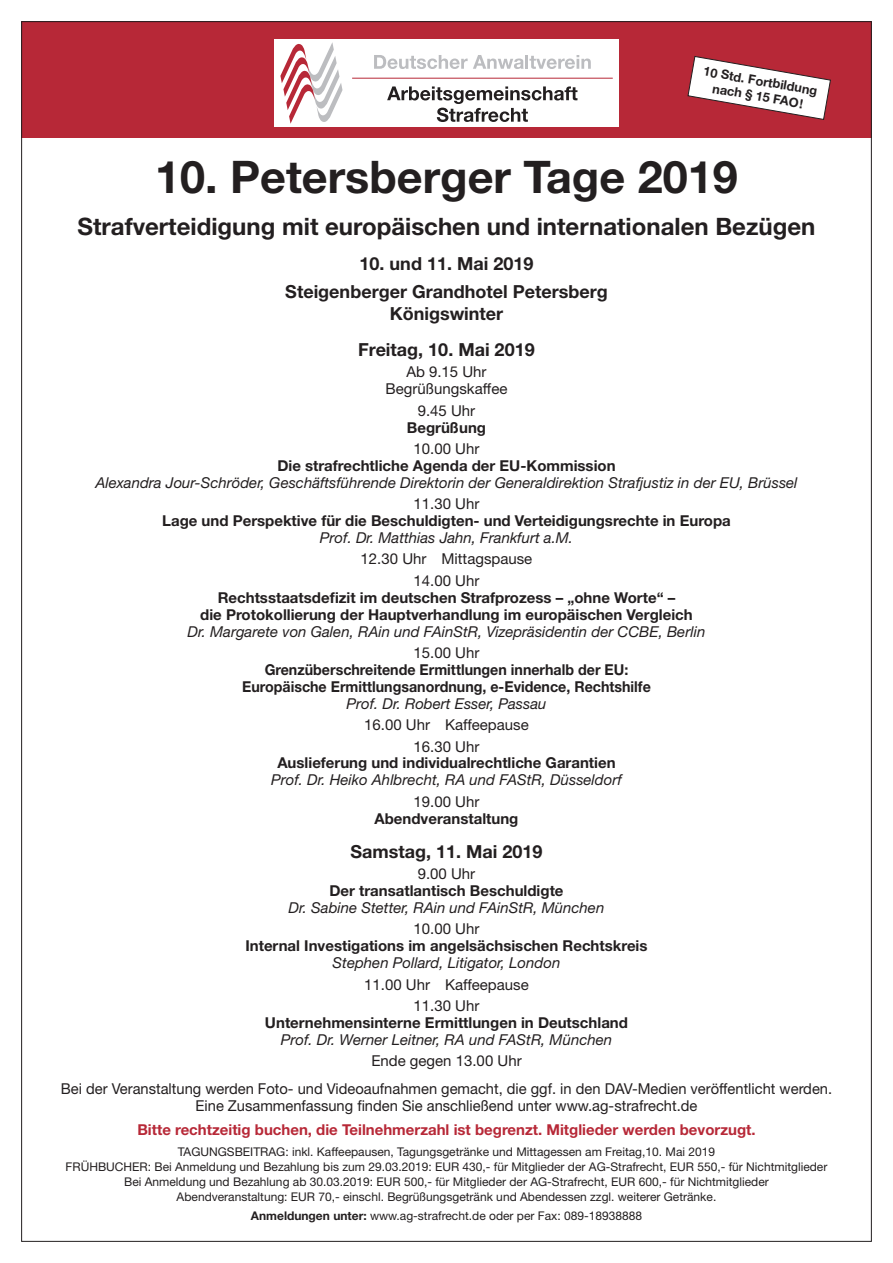
<style>
.page{position:relative;width:893px;height:1263px;background:#fff}
.page>*{position:absolute;margin:0;border:0;box-sizing:border-box;transform-origin:0 0}
.t1{font:700 45px "Helvetica Neue";color:#231f20}
.t2{font:700 24px "Helvetica Neue";color:#231f20}
.t3{font:700 18px/28.2px "Helvetica Neue";color:#231f20;text-align:center}
.t4{font:700 15px/17px "Helvetica Neue";color:#231f20;text-align:center}
.t5{font:italic 15px "Helvetica Neue";color:#231f20}
.t6{font:15px/21.3px "Helvetica Neue";color:#231f20;text-align:center}
.t7{font:700 15px/17px "Helvetica Neue";color:#231f20;text-align:center;scale:.95 1}
.t8{font:700 15px "Helvetica Neue";color:#b72837}
.t9{font:700 12.75px/15.3px "Helvetica Neue";color:#231f20;text-align:center}
.t10{font:12px/15px "Helvetica Neue";color:#231f20;text-align:center}
.s1{font-weight:700}
</style>
<div class="page">
<div style="left:21px;top:21px;width:851px;height:117px;background:#b72837"></div>
<svg style="left:687px;top:56px;width:144px;height:64px"></svg>
<div style="left:274px;top:39px;width:344px;height:87px;background:#fff"></div>
<svg style="left:387px;top:86px;width:190px;height:36px"></svg>
<hr style="left:352px;top:78px;width:261px;height:1px;background:#b72837">
<svg style="left:280px;top:42px;width:62px;height:82px"></svg>
<svg style="left:374px;top:55px;width:217px;height:14px"></svg>
<p class="t9" style="left:705px;top:63px;width:117px;rotate:10deg">10 Std. Fortbildung nach § 15 FAO!</p>
<h1 class="t1" style="left:155px;top:149px;width:584px">10. Petersberger Tage 2019</h1>
<h2 class="t2" style="left:78px;top:212px;width:739px">Strafverteidigung mit europäischen und internationalen Bezügen</h2>
<h3 class="t3" style="left:285px;top:249px;width:324px">10. und 11. Mai 2019<br>Steigenberger Grandhotel Petersberg</h3>
<h3 class="t3" style="left:358px;top:295px;width:178px;line-height:36.3px">Königswinter<br>Freitag, 10. Mai 2019</h3>
<p class="t6" style="left:385px;top:363px;width:123px;line-height:17px">Ab 9.15 Uhr<br>Begrüßungskaffee</p>
<p class="t6" style="left:418px;top:399px;width:59px">9.45 Uhr</p>
<p class="t4" style="left:407px;top:418px;width:81px">Begrüßung</p>
<p class="t6" style="left:414px;top:438px;width:67px">10.00 Uhr</p>
<p class="t4" style="left:277px;top:457px;width:340px">Die strafrechtliche Agenda der EU-Kommission</p>
<p class="t5" style="left:95px;top:473px;width:704px">Alexandra Jour-Schröder, Geschäftsführende Direktorin der Generaldirektion Strafjustiz in der EU, Brüssel</p>
<p class="t6" style="left:414px;top:493px;width:67px">11.30 Uhr</p>
<p class="t4" style="left:162px;top:512px;width:570px">Lage und Perspektive für die Beschuldigten- und Verteidigungsrechte in Europa</p>
<p class="t5" style="left:320px;top:529px;width:255px">Prof. Dr. Matthias Jahn, Frankfurt a.M.</p>
<p class="t6" style="left:361px;top:548px;width:173px">12.30 Uhr Mittagspause<br>14.00 Uhr</p>
<p class="t4" style="left:200px;top:588px;width:494px">Rechtsstaatsdefizit im deutschen Strafprozess – „ohne Worte“ –<br>die Protokollierung der Hauptverhandlung im europäischen Vergleich</p>
<p class="t5" style="left:188px;top:622px;width:519px">Dr. Margarete von Galen, RAin und FAinStR, Vizepräsidentin der CCBE, Berlin</p>
<p class="t6" style="left:414px;top:642px;width:67px">15.00 Uhr</p>
<p class="t7" style="left:242px;top:661px;width:432px">Grenzüberschreitende Ermittlungen innerhalb der EU:<br>Europäische Ermittlungsanordnung, e-Evidence, Rechtshilfe</p>
<p class="t5" style="left:346px;top:694px;width:202px">Prof. Dr. Robert Esser, Passau</p>
<p class="t6" style="left:364px;top:714px;width:166px">16.00 Uhr Kaffeepause<br>16.30 Uhr</p>
<p class="t4" style="left:277px;top:754px;width:340px">Auslieferung und individualrechtliche Garantien</p>
<p class="t5" style="left:271px;top:771px;width:352px">Prof. Dr. Heiko Ahlbrecht, RA und FAStR, Düsseldorf</p>
<p class="t6" style="left:414px;top:790px;width:67px">19.00 Uhr</p>
<p class="t4" style="left:375px;top:809px;width:145px">Abendveranstaltung</p>
<h3 class="t3" style="left:350px;top:837px;width:194px">Samstag, 11. Mai 2019</h3>
<p class="t6" style="left:418px;top:863px;width:59px">9.00 Uhr</p>
<p class="t4" style="left:329px;top:882px;width:236px">Der transatlantisch Beschuldigte</p>
<p class="t5" style="left:289px;top:899px;width:317px">Dr. Sabine Stetter, RAin und FAinStR, München</p>
<p class="t6" style="left:414px;top:918px;width:67px">10.00 Uhr</p>
<p class="t4" style="left:245px;top:937px;width:404px">Internal Investigations im angelsächsischen Rechtskreis</p>
<p class="t5" style="left:333px;top:954px;width:229px">Stephen Pollard, Litigator, London</p>
<p class="t6" style="left:364px;top:973px;width:166px">11.00 Uhr Kaffeepause<br>11.30 Uhr</p>
<p class="t4" style="left:265px;top:1014px;width:364px">Unternehmensinterne Ermittlungen in Deutschland</p>
<p class="t5" style="left:281px;top:1030px;width:333px">Prof. Dr. Werner Leitner, RA und FAStR, München</p>
<p class="t6" style="left:61px;top:1047px;width:773px;line-height:27.8px">Ende gegen 13.00 Uhr<br>Bei der Veranstaltung werden Foto- und Videoaufnahmen gemacht, die ggf. in den DAV-Medien veröffentlicht werden.</p>
<p class="t6" style="left:196px;top:1095px;width:503px">Eine Zusammenfassung finden Sie anschließend unter www.ag-strafrecht.de</p>
<p class="t8" style="left:137px;top:1120px;width:620px">Bitte rechtzeitig buchen, die Teilnehmerzahl ist begrenzt. Mitglieder werden bevorzugt.</p>
<p class="t10" style="left:66px;top:1144px;width:763px">TAGUNGSBEITRAG: inkl. Kaffeepausen, Tagungsgetränke und Mittagessen am Freitag,10. Mai 2019<br>FRÜHBUCHER: Bei Anmeldung und Bezahlung bis zum 29.03.2019: EUR 430,- für Mitglieder der AG-Strafrecht, EUR 550,- für Nichtmitglieder Bei Anmeldung und Bezahlung ab 30.03.2019: EUR 500,- für Mitglieder der AG-Strafrecht, EUR 600,- für Nichtmitglieder<br>Abendveranstaltung: EUR 70,- einschl. Begrüßungsgetränk und Abendessen zzgl. weiterer Getränke.</p>
<p class="t10" style="left:251px;top:1208px;width:393px"><span class="s1">Anmeldungen unter:</span> www.ag-strafrecht.de oder per Fax: 089-18938888</p>
</div>
